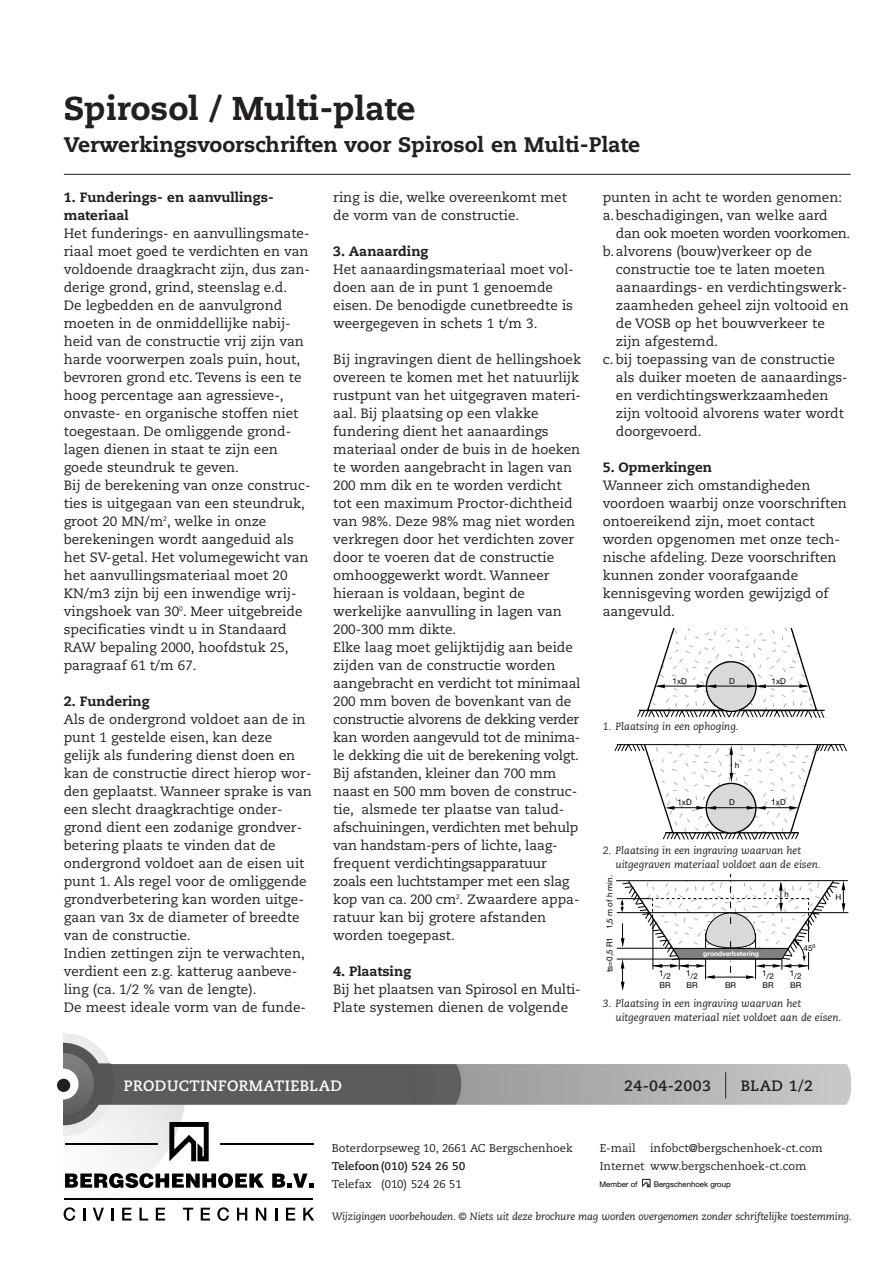
<style>
.page{position:relative;width:893px;height:1263px;background:#fff}
.page>*{position:absolute;margin:0;border:0;box-sizing:border-box;transform-origin:0 0}
.t1{font:800 33px "Caecilia";color:#231f20}
.t2{font:800 21px "Caecilia";color:#231f20}
.t3{font:700 15px "Caecilia";letter-spacing:.025em;color:#fff}
.t4{font:700 15px "Caecilia";letter-spacing:.025em;color:#231f20}
.t5{font:13.5px/18px "Caecilia";color:#231f20}
.t6{font:800 13.5px/18px "Caecilia";color:#231f20}
.t7{font:13.5px "Caecilia";letter-spacing:-.03em;color:#231f20}
.t8{font:11.25px "Caecilia";color:#231f20}
.t9{font:700 11.25px "Caecilia";color:#231f20}
.t10{font:italic 10.5px/13.5px "Caecilia";color:#231f20}
.t11{font:8.1px/9.4px "Helvetica Neue";color:#000}
.t12{font:7.8px "Helvetica Neue";color:#000}
.t13{font:700 6.75px "Helvetica Neue";color:#fff}
</style>
<div class="page">
<img style="left:64px;top:1033px;width:786px;height:181px">
<svg style="left:65px;top:1173px;width:199px;height:15px"></svg>
<svg style="left:272px;top:1174px;width:41px;height:14px"></svg>
<hr style="left:65px;top:1198px;width:248px;height:2px;background:#000">
<hr style="left:65px;top:1143px;width:92px;height:2px;background:#000">
<hr style="left:220px;top:1143px;width:93px;height:2px;background:#000">
<svg style="left:64px;top:1207px;width:11px;height:14px"></svg>
<svg style="left:83px;top:1208px;width:2px;height:13px"></svg>
<svg style="left:93px;top:1208px;width:11px;height:13px"></svg>
<svg style="left:111px;top:1208px;width:2px;height:13px"></svg>
<svg style="left:122px;top:1208px;width:9px;height:13px"></svg>
<svg style="left:139px;top:1208px;width:9px;height:13px"></svg>
<svg style="left:156px;top:1208px;width:9px;height:13px"></svg>
<svg style="left:183px;top:1208px;width:10px;height:13px"></svg>
<svg style="left:201px;top:1208px;width:9px;height:13px"></svg>
<svg style="left:217px;top:1207px;width:12px;height:14px"></svg>
<svg style="left:237px;top:1208px;width:10px;height:13px"></svg>
<svg style="left:256px;top:1208px;width:10px;height:13px"></svg>
<svg style="left:275px;top:1208px;width:2px;height:13px"></svg>
<svg style="left:286px;top:1208px;width:9px;height:13px"></svg>
<svg style="left:303px;top:1208px;width:11px;height:13px"></svg>
<svg style="left:169px;top:1122px;width:40px;height:39px"></svg>
<svg style="left:725px;top:1072px;width:1px;height:27px"></svg>
<div style="left:57px;top:1079px;width:13px;height:13px;background:#231f20;border-radius:50%"></div>
<svg style="left:642px;top:1179px;width:8px;height:8px"></svg>
<hr style="left:64px;top:174px;width:786px;height:1px;background:#231f20">
<svg style="left:616px;top:874px;width:233px;height:117px"></svg>
<hr style="left:708px;top:977px;width:44px;height:1px;background:#000">
<svg style="left:614px;top:744px;width:233px;height:96px"></svg>
<svg style="left:637px;top:628px;width:188px;height:90px"></svg>
<h1 class="t1" style="left:64px;top:95px;width:353px">Spirosol / Multi-plate</h1>
<h2 class="t2" style="left:64px;top:135px;width:578px">Verwerkingsvoorschriften voor Spirosol en Multi-Plate</h2>
<p class="t6" style="left:64px;top:189px;width:211px">1. Funderings- en aanvullings&shy;materiaal</p>
<p class="t5" style="left:64px;top:225px;width:248px">Het funderings- en aanvullingsmate&shy;riaal moet goed te verdichten en van voldoende draagkracht zijn, dus zan&shy;derige grond, grind, steenslag e.d.<br>De legbedden en de aanvulgrond moeten in de onmiddellijke nabij&shy;heid van de constructie vrij zijn van harde voorwerpen zoals puin, hout, bevroren grond etc. Tevens is een te hoog percentage aan agressieve-, onvaste- en organische stoffen niet toegestaan. De omliggende grond&shy;lagen dienen in staat te zijn een goede steundruk te geven.<br>Bij de berekening van onze construc&shy;ties is uitgegaan van een steundruk, groot 20 MN/m<sup>2</sup>, welke in onze berekeningen wordt aangeduid als het SV-getal. Het volumegewicht van het aanvullingsmateriaal moet 20<br>KN/m3 zijn bij een inwendige wrij&shy;vingshoek van 30<sup>0</sup>. Meer uitgebreide specificaties vindt u in Standaard RAW bepaling 2000, hoofdstuk 25, paragraaf 61 t/m 67.</p>
<p class="t6" style="left:64px;top:693px;width:88px">2. Fundering</p>
<p class="t5" style="left:64px;top:711px;width:250px">Als de ondergrond voldoet aan de in punt 1 gestelde eisen, kan deze<br>gelijk als fundering dienst doen en kan de constructie direct hierop wor&shy;den geplaatst. Wanneer sprake is van een slecht draagkrachtige onder&shy;grond dient een zodanige grondver&shy;betering plaats te vinden dat de ondergrond voldoet aan de eisen uit punt 1. Als regel voor de omliggende grondverbetering kan worden uitge&shy;gaan van 3x de diameter of breedte van de constructie.<br>Indien zettingen zijn te verwachten, verdient een z.g. katterug aanbeve&shy;ling (ca. 1/2 % van de lengte).<br>De meest ideale vorm van de funde-</p>
<p class="t5" style="left:602px;top:189px;width:241px">punten in acht te worden genomen: a.beschadigingen, van welke aard</p>
<p class="t7" style="left:616px;top:227px;width:236px">dan ook moeten worden voorkomen.</p>
<p class="t5" style="left:602px;top:243px;width:211px">b.alvorens (bouw)verkeer op de</p>
<p class="t5" style="left:616px;top:261px;width:211px">constructie toe te laten moeten</p>
<p class="t5" style="left:616px;top:279px;width:233px">aanaardings- en verdichtingswerk-</p>
<p class="t5" style="left:616px;top:297px;width:234px">zaamheden geheel zijn voltooid en</p>
<p class="t5" style="left:616px;top:315px;width:210px">de VOSB op het bouwverkeer te</p>
<p class="t5" style="left:616px;top:333px;width:104px">zijn afgestemd.</p>
<p class="t5" style="left:602px;top:351px;width:234px">c. bij toepassing van de constructie</p>
<p class="t5" style="left:616px;top:369px;width:233px">als duiker moeten de aanaardings-</p>
<p class="t5" style="left:616px;top:387px;width:214px">en verdichtingswerkzaamheden</p>
<p class="t5" style="left:616px;top:405px;width:230px">zijn voltooid alvorens water wordt</p>
<p class="t5" style="left:616px;top:423px;width:87px">doorgevoerd.</p>
<p class="t6" style="left:602px;top:459px;width:111px">5. Opmerkingen</p>
<p class="t5" style="left:602px;top:477px;width:246px">Wanneer zich omstandigheden voordoen waarbij onze voorschriften ontoereikend zijn, moet contact worden opgenomen met onze tech&shy;nische afdeling. Deze voorschriften kunnen zonder voorafgaande kennisgeving worden gewijzigd of aangevuld.</p>
<p class="t5" style="left:333px;top:189px;width:235px">ring is die, welke overeenkomt met de vorm van de constructie.</p>
<p class="t6" style="left:333px;top:243px;width:97px">3. Aanaarding</p>
<p class="t5" style="left:333px;top:261px;width:242px">Het aanaardingsmateriaal moet vol&shy;doen aan de in punt 1 genoemde eisen. De benodigde cunetbreedte is weergegeven in schets 1 t/m 3.</p>
<p class="t5" style="left:333px;top:351px;width:249px">Bij ingravingen dient de hellingshoek overeen te komen met het natuurlijk rustpunt van het uitgegraven materi&shy;aal. Bij plaatsing op een vlakke fundering dient het aanaardings materiaal onder de buis in de hoeken te worden aangebracht in lagen van 200 mm dik en te worden verdicht tot een maximum Proctor-dichtheid van 98%. Deze 98% mag niet worden verkregen door het verdichten zover door te voeren dat de constructie omhooggewerkt wordt. Wanneer hieraan is voldaan, begint de werkelijke aanvulling in lagen van 200-300 mm dikte.<br>Elke laag moet gelijktijdig aan beide zijden van de constructie worden aangebracht en verdicht tot minimaal 200 mm boven de bovenkant van de constructie alvorens de dekking verder kan worden aangevuld tot de minima&shy;le dekking die uit de berekening volgt.<br>Bij afstanden, kleiner dan 700 mm naast en 500 mm boven de construc&shy;tie, alsmede ter plaatse van talud&shy;afschuiningen, verdichten met behulp van handstam-pers of lichte, laag&shy;frequent verdichtingsapparatuur zoals een luchtstamper met een slag kop van ca. 200 cm<sup>2</sup>. Zwaardere appa&shy;ratuur kan bij grotere afstanden worden toegepast.</p>
<p class="t6" style="left:333px;top:963px;width:80px">4. Plaatsing</p>
<p class="t5" style="left:333px;top:981px;width:249px">Bij het plaatsen van Spirosol en Multi-<br>Plate systemen dienen de volgende</p>
<p class="t11" style="left:672px;top:677px;width:16px">1xD</p>
<p class="t11" style="left:729px;top:677px;width:7px">D</p>
<p class="t11" style="left:771px;top:677px;width:16px">1xD</p>
<p class="t10" style="left:602px;top:721px;width:137px">1. Plaatsing in een ophoging.</p>
<p class="t11" style="left:734px;top:761px;width:6px">h</p>
<p class="t11" style="left:677px;top:799px;width:16px">1xD</p>
<p class="t11" style="left:729px;top:799px;width:7px">D</p>
<p class="t11" style="left:771px;top:799px;width:16px">1xD</p>
<p class="t10" style="left:615px;top:845px;width:207px;text-indent:-13px">2. Plaatsing in een ingraving waarvan het uitgegraven materiaal voldoet aan de eisen.</p>
<p class="t11" style="left:605px;top:929px;width:56px;rotate:-90deg">1,5 m of h min.</p>
<p class="t11" style="left:605px;top:972px;width:37px;rotate:-90deg">ts=0,5 R1</p>
<p class="t11" style="left:784px;top:891px;width:6px">h</p>
<p class="t11" style="left:835px;top:893px;width:7px">H</p>
<p class="t11" style="left:803px;top:944px;width:14px">45<sup>0</sup></p>
<p class="t13" style="left:703px;top:951px;width:57px">grondverbetering</p>
<p class="t11" style="left:659px;top:972px;width:13px">1/2<br>BR</p>
<p class="t11" style="left:762px;top:972px;width:13px">1/2<br>BR</p>
<p class="t11" style="left:789px;top:972px;width:13px">1/2<br>BR</p>
<p class="t11" style="left:686px;top:972px;width:13px">1/2<br>BR</p>
<p class="t11" style="left:725px;top:982px;width:13px">BR</p>
<p class="t10" style="left:615px;top:998px;width:227px;text-indent:-13px">3. Plaatsing in een ingraving waarvan het uitgegraven materiaal niet voldoet aan de eisen.</p>
<p class="t3" style="left:124px;top:1080px;width:220px">PRODUCTINFORMATIEBLAD</p>
<p class="t4" style="left:624px;top:1080px;width:88px">24-04-2003</p>
<p class="t4" style="left:740px;top:1080px;width:74px">BLAD 1/2</p>
<p class="t8" style="left:332px;top:1143px;width:242px">Boterdorpseweg 10, 2661 AC Bergschenhoek</p>
<p class="t8" style="left:600px;top:1143px;width:37px">E-mail</p>
<p class="t8" style="left:650px;top:1143px;width:174px">infobct@bergschenhoek-ct.com</p>
<p class="t9" style="left:332px;top:1161px;width:135px">Telefoon (010) 524 26 50</p>
<p class="t8" style="left:600px;top:1161px;width:208px">Internet www.bergschenhoek-ct.com</p>
<p class="t8" style="left:332px;top:1179px;width:131px">Telefax (010) 524 26 51</p>
<p class="t12" style="left:599px;top:1182px;width:40px">Member of</p>
<p class="t12" style="left:653px;top:1182px;width:78px">Bergschenhoek group</p>
<p class="t10" style="left:332px;top:1211px;width:521px">Wijzigingen voorbehouden. © Niets uit deze brochure mag worden overgenomen zonder schriftelijke toestemming.</p>
</div>
